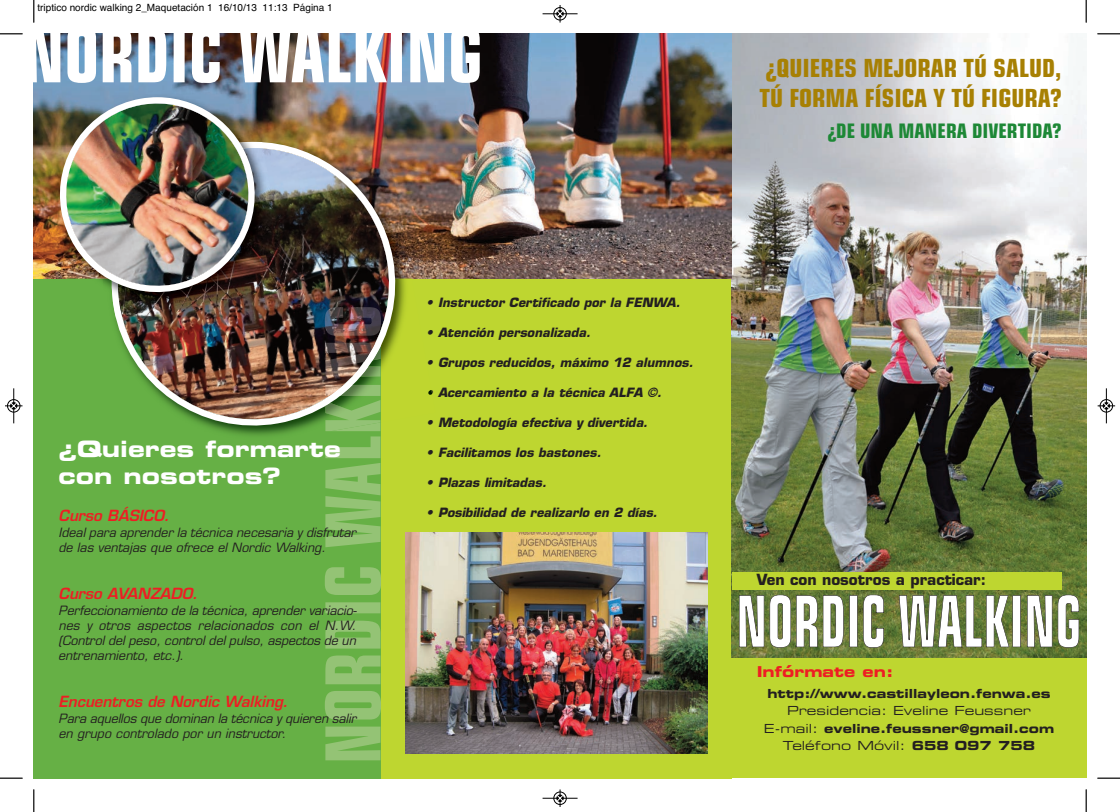
<style>
.page{position:relative;width:1120px;height:812px;background:#fff}
.page>*{position:absolute;margin:0;border:0;box-sizing:border-box;transform-origin:0 0}
.t1{font:700 condensed 25px/30px "Eurostile";color:#a78003}
.t2{font:22.5px/27px "Eurostile LT Std Bold Ex 2";color:#fff}
.t3{font:700 condensed 20px "Eurostile";color:#1d8836}
.t4{font:italic 600 15px "Eurostile LT Std";color:#ee1d23}
.t5{font:700 15px "Eurostile";color:#231f20}
.t6{font:15px "Eurostile LT Std Bold Ex 2";color:#ee1d23}
.t7{font:italic 12.5px/15px "Eurostile LT Std";color:#231f20}
.t8{font:italic 700 12.5px "Eurostile";letter-spacing:.005em;color:#231f20}
.t9{font:12.5px "Eurostile LT Std Bold Ex 2";color:#231f20}
.t10{font:12.5px "Eurostile LT Std Ex 2";color:#231f20}
.t11{font:10px "Helvetica";color:#000}
.s1{font-family:"Eurostile LT Std Ex 2"}
.s2{font-family:"Eurostile LT Std Bold Ex 2"}
</style>
<div class="page">
<div style="left:34px;top:269px;width:347px;height:509px;background:#66b045"></div>
<div style="left:381px;top:269px;width:351px;height:509px;background:#bed630"></div>
<div style="left:732px;top:649px;width:354px;height:129px;background:#bed630"></div>
<img style="left:732px;top:34px;width:354px;height:623px">
<img style="left:732px;top:47px;width:354px;height:91px">
<img style="left:764px;top:116px;width:319px;height:52px">
<div style="left:732px;top:572px;width:329px;height:17px;background:#bed630"></div>
<svg style="left:739px;top:594px;width:340px;height:53px"></svg>
<img style="left:34px;top:34px;width:698px;height:244px">
<img style="left:406px;top:532px;width:301px;height:221px">
<svg style="left:428px;top:390px;width:4px;height:5px"></svg>
<img style="left:263px;top:112px;width:149px;height:166px">
<img style="left:114px;top:142px;width:293px;height:294px">
<svg style="left:325px;top:422px;width:56px;height:338px"></svg>
<img style="left:325px;top:406px;width:55px;height:25px">
<svg style="left:325px;top:343px;width:55px;height:63px"></svg>
<img style="left:325px;top:385px;width:19px;height:11px">
<img style="left:325px;top:343px;width:50px;height:33px">
<img style="left:325px;top:307px;width:56px;height:29px">
<img style="left:37px;top:83px;width:224px;height:195px">
<img style="left:118px;top:148px;width:170px;height:169px">
<img style="left:34px;top:34px;width:446px;height:49px">
<img style="left:203px;top:80px;width:14px;height:3px">
<img style="left:52px;top:97px;width:211px;height:203px">
<svg style="left:33px;top:0;width:2px;height:23px"></svg>
<svg style="left:0;top:33px;width:22px;height:2px"></svg>
<svg style="left:1086px;top:0;width:1px;height:23px"></svg>
<svg style="left:1097px;top:33px;width:23px;height:2px"></svg>
<svg style="left:33px;top:789px;width:2px;height:23px"></svg>
<svg style="left:0;top:777px;width:22px;height:2px"></svg>
<svg style="left:1086px;top:789px;width:1px;height:23px"></svg>
<svg style="left:1097px;top:777px;width:23px;height:2px"></svg>
<div style="left:553px;top:7px;width:14px;height:13px;border:1px solid #fff;border-radius:50%"></div>
<hr style="left:542px;top:14px;width:36px;height:1px;background:#000">
<div style="left:554px;top:7px;width:12px;height:13px;border:1px solid #000;border-radius:50%"></div>
<svg style="left:557px;top:5px;width:6px;height:18px"></svg>
<div style="left:553px;top:791px;width:14px;height:14px;border:1px solid #fff;border-radius:50%"></div>
<hr style="left:542px;top:798px;width:36px;height:1px;background:#000">
<div style="left:554px;top:791px;width:12px;height:13px;border:1px solid #000;border-radius:50%"></div>
<svg style="left:557px;top:789px;width:6px;height:18px"></svg>
<hr style="left:14px;top:388px;width:1px;height:35px;background:#000">
<div style="left:7px;top:399px;width:13px;height:13px;border:1px solid #000;border-radius:50%"></div>
<svg style="left:5px;top:402px;width:17px;height:7px"></svg>
<hr style="left:1106px;top:388px;width:1px;height:35px;background:#000">
<div style="left:1100px;top:399px;width:13px;height:13px;border:1px solid #000;border-radius:50%"></div>
<svg style="left:1098px;top:402px;width:17px;height:7px"></svg>
<p class="t11" style="left:38px;top:2px;width:297px">triptico nordic walking 2_Maquetación 1 16/10/13 11:13 Página 1</p>
<h2 class="t2" style="left:59px;top:438px;width:284px">¿Quieres formarte con nosotros?</h2>
<p class="t4" style="left:59px;top:509px;width:112px">Curso BÁSICO.</p>
<p class="t7" style="left:58px;top:526px;width:299px">Ideal para aprender la técnica necesaria y disfrutar de las ventajas que ofrece el Nordic Walking.</p>
<p class="t4" style="left:59px;top:587px;width:141px">Curso AVANZADO.</p>
<p class="t7" style="left:58px;top:604px;width:300px;text-align:justify">Perfeccionamiento de la técnica, aprender variacio&shy;nes y otros aspectos relacionados con el N.W. (Control del peso, control del pulso, aspectos de un entrenamiento, etc.).</p>
<p class="t4" style="left:59px;top:695px;width:231px">Encuentros de Nordic Walking.</p>
<p class="t7" style="left:59px;top:712px;width:299px">Para aquellos que dominan la técnica y quieren salir en grupo controlado por un instructor.</p>
<p class="t8" style="left:426px;top:298px;width:256px">• Instructor Certificado por la FENWA.</p>
<p class="t8" style="left:426px;top:328px;width:166px">• Atención personalizada.</p>
<p class="t8" style="left:426px;top:358px;width:269px">• Grupos reducidos, máximo 12 alumnos.</p>
<p class="t8" style="left:426px;top:388px;width:237px">• Acercamiento a la técnica ALFA ©.</p>
<p class="t8" style="left:426px;top:418px;width:223px">• Metodología efectiva y divertida.</p>
<p class="t8" style="left:426px;top:448px;width:177px">• Facilitamos los bastones.</p>
<p class="t8" style="left:426px;top:478px;width:122px">• Plazas limitadas.</p>
<p class="t8" style="left:426px;top:508px;width:233px">• Posibilidad de realizarlo en 2 días.</p>
<h1 class="t1" style="left:759px;top:55px;width:303px">¿QUIERES MEJORAR TÚ SALUD,<br>TÚ FORMA FÍSICA Y TÚ FIGURA?</h1>
<h3 class="t3" style="left:828px;top:123px;width:235px">¿DE UNA MANERA DIVERTIDA?</h3>
<p class="t5" style="left:757px;top:573px;width:231px">Ven con nosotros a practicar:</p>
<p class="t6" style="left:757px;top:665px;width:138px">Infórmate en:</p>
<p class="t9" style="left:767px;top:688px;width:285px">http://www.castillayleon.fenwa.es</p>
<p class="t10" style="left:787px;top:706px;width:245px">Presidencia: Eveline Feussner</p>
<p class="t9" style="left:764px;top:723px;width:292px"><span class="s1">E-mail:</span> eveline.feussner@gmail.com</p>
<p class="t10" style="left:783px;top:741px;width:254px">Teléfono Móvil: <span class="s2">658 097 758</span></p>
</div>
